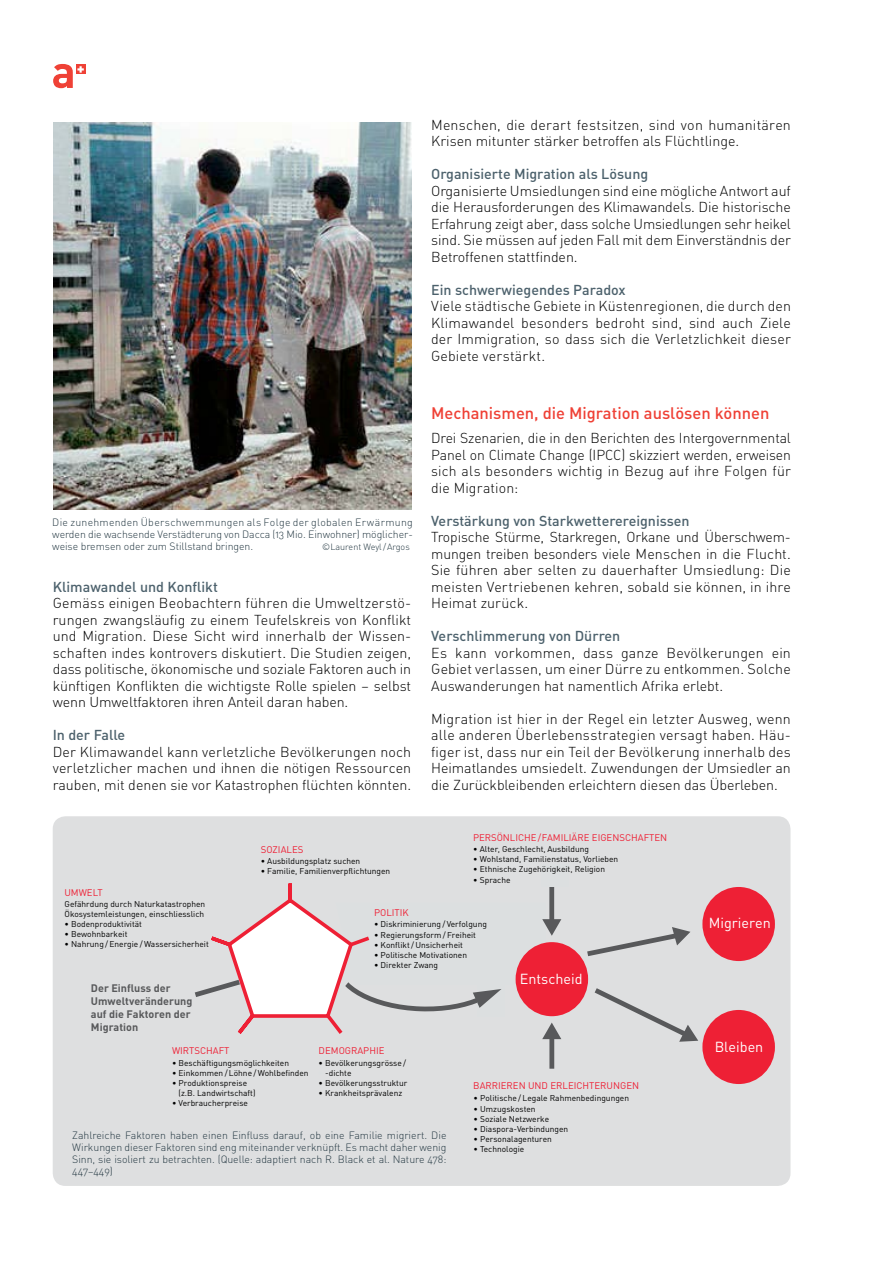
<style>
.page{position:relative;width:893px;height:1263px;background:#fff}
.page>*{position:absolute;margin:0;border:0;box-sizing:border-box;transform-origin:0 0}
.t1{font:16.5px "DIN Medium Alternate";color:#ef4136}
.t2{font:14.4px "DIN";color:#fff}
.t3{font:14.25px/16.5px "DIN Light Alternate";color:#000;text-align:justify}
.t4{font:14.25px "DIN Medium Alternate";color:#4c616c}
.t5{font:700 10.8px/12.9px "DIN";color:#58595b}
.t6{font:10.5px/12px "DIN Light Alternate";letter-spacing:-.005em;color:#243842;text-align:justify}
.t7{font:9.6px "DIN";color:#ee2035}
.t8{font:9px "DIN Light Alternate";color:#243842}
.t9{font:8.4px/10.1px "DIN";color:#000}
.s1{color:#dcdfe0}
</style>
<div class="page">
<div style="left:76px;top:65px;width:10px;height:9px;background:#ef4136"></div>
<svg style="left:53px;top:64px;width:31px;height:24px"></svg>
<div style="left:53px;top:816px;width:737px;height:370px;background:#dedfe0;border-radius:13px"></div>
<div style="left:549px;top:875px;width:5px;height:47px;background:#58595b"></div>
<div style="left:549px;top:1036px;width:5px;height:33px;background:#58595b"></div>
<svg style="left:594px;top:988px;width:104px;height:54px"></svg>
<svg style="left:587px;top:927px;width:103px;height:30px"></svg>
<div style="left:516px;top:942px;width:72px;height:74px;background:#ee2035;border-radius:50%"></div>
<div style="left:702px;top:1010px;width:73px;height:74px;background:#ee2035;border-radius:50%"></div>
<div style="left:702px;top:887px;width:73px;height:74px;background:#ee2035;border-radius:50%"></div>
<hr style="left:288px;top:883px;width:4px;height:83px;background:#ee2035">
<svg style="left:194px;top:896px;width:367px;height:143px"></svg>
<div style="left:542px;top:864px;width:27px;height:23px;background:#dcdfe0"></div>
<img style="left:53px;top:122px;width:359px;height:387px">
<p class="t6" style="left:52px;top:516px;width:362px">Die zunehmenden Überschwemmungen als Folge der globalen Erwärmung werden die wachsende Verstädterung von Dacca (13 Mio. Einwohner) möglicher&shy;weise bremsen oder zum Stillstand bringen.</p>
<p class="t8" style="left:322px;top:541px;width:89px">©Laurent Weyl/Argos</p>
<p class="t4" style="left:53px;top:578px;width:167px">Klimawandel und Konflikt</p>
<p class="t3" style="left:53px;top:595px;width:360px">Gemäss einigen Beobachtern führen die Umweltzerstö&shy;rungen zwangsläufig zu einem Teufelskreis von Konflikt und Migration. Diese Sicht wird innerhalb der Wissen&shy;schaften indes kontrovers diskutiert. Die Studien zeigen, dass politische, ökonomische und soziale Faktoren auch in künftigen Konflikten die wichtigste Rolle spielen – selbst wenn Umweltfaktoren ihren Anteil daran haben.</p>
<p class="t4" style="left:53px;top:726px;width:74px">In der Falle</p>
<p class="t3" style="left:53px;top:743px;width:360px">Der Klimawandel kann verletzliche Bevölkerungen noch verletzlicher machen und ihnen die nötigen Ressourcen rauben, mit denen sie vor Katastrophen flüchten könnten.</p>
<p class="t7" style="left:64px;top:886px;width:40px">UMWELT</p>
<p class="t7" style="left:261px;top:843px;width:44px">SOZIALES</p>
<p class="t9" style="left:261px;top:856px;width:101px">• Ausbildungsplatz suchen</p>
<p class="t9" style="left:261px;top:866px;width:131px">• Familie, Familienverpflichtungen</p>
<p class="t3" style="left:431px;top:116px;width:361px">Menschen, die derart festsitzen, sind von humanitären<br>Krisen mitunter stärker betroffen als Flüchtlinge.</p>
<p class="t4" style="left:431px;top:165px;width:219px">Organisierte Migration als Lösung</p>
<p class="t3" style="left:431px;top:182px;width:361px">Organisierte Umsiedlungen sind eine mögliche Antwort auf die Herausforderungen des Klimawandels. Die historische Erfahrung zeigt aber, dass solche Umsiedlungen sehr heikel sind. Sie müssen auf jeden Fall mit dem Einverständnis der Betroffenen stattfinden.</p>
<p class="t4" style="left:431px;top:281px;width:196px">Ein schwerwiegendes Paradox</p>
<p class="t3" style="left:431px;top:298px;width:361px">Viele städtische Gebiete in Küstenregionen, die durch den Klimawandel besonders bedroht sind, sind auch Ziele der Immigration, so dass sich die Verletzlichkeit dieser Gebiete verstärkt.</p>
<p class="t1" style="left:431px;top:402px;width:340px">Mechanismen, die Migration auslösen können</p>
<p class="t3" style="left:431px;top:430px;width:361px">Drei Szenarien, die in den Berichten des Intergovernmental Panel on Climate Change (IPCC) skizziert werden, erweisen sich als besonders wichtig in Bezug auf ihre Folgen für die Migration:</p>
<p class="t4" style="left:431px;top:512px;width:260px">Verstärkung von Starkwetterereignissen</p>
<p class="t3" style="left:431px;top:529px;width:361px">Tropische Stürme, Starkregen, Orkane und Überschwem&shy;mungen treiben besonders viele Menschen in die Flucht.<br>Sie führen aber selten zu dauerhafter Umsiedlung: Die meisten Vertriebenen kehren, sobald sie können, in ihre Heimat zurück.</p>
<p class="t4" style="left:431px;top:627px;width:191px">Verschlimmerung von Dürren</p>
<p class="t3" style="left:431px;top:644px;width:361px">Es kann vorkommen, dass ganze Bevölkerungen ein Gebiet verlassen, um einer Dürre zu entkommen. Solche Auswanderungen hat namentlich Afrika erlebt.</p>
<p class="t3" style="left:431px;top:710px;width:361px">Migration ist hier in der Regel ein letzter Ausweg, wenn alle anderen Überlebensstrategien versagt haben. Häu&shy;figer ist, dass nur ein Teil der Bevölkerung innerhalb des Heimatlandes umsiedelt. Zuwendungen der Umsiedler an die Zurückbleibenden erleichtern diesen das Überleben.</p>
<p class="t7" style="left:473px;top:831px;width:196px">PERSÖNLICHE/FAMILIÄRE EIGENSCHAFTEN</p>
<p class="t9" style="left:473px;top:844px;width:117px">• Alter, Geschlecht, Ausbildung</p>
<p class="t9" style="left:473px;top:854px;width:147px">• Wohlstand, Familienstatus, Vorlieben</p>
<p class="t9" style="left:473px;top:864px;width:133px">• Ethnische Zugehörigkeit, Religion</p>
<p class="t9" style="left:473px;top:874px;width:39px">• Sprache</p>
<p class="t9" style="left:65px;top:898px;width:142px">Gefährdung durch Naturkatastrophen<br>Ökosystemleistungen, einschliesslich</p>
<p class="t9" style="left:65px;top:919px;width:79px">• Bodenproduktivität</p>
<p class="t9" style="left:65px;top:929px;width:64px">• Bewohnbarkeit</p>
<p class="t9" style="left:65px;top:939px;width:146px">• Nahrung /Energie / Wassersicherheit</p>
<p class="t5" style="left:91px;top:981px;width:103px">Der Einfluss der<br>Umweltveränderung auf die Faktoren der<br>Migration</p>
<p class="t7" style="left:172px;top:1044px;width:59px">WIRTSCHAFT</p>
<p class="t7" style="left:374px;top:906px;width:36px">POLITIK</p>
<p class="t9" style="left:374px;top:919px;width:114px">• Diskriminierung / Verfolgung</p>
<p class="t9" style="left:374px;top:929px;width:104px">• Regierungsform / Freiheit</p>
<p class="t9" style="left:374px;top:939px;width:90px">• Konflikt /Unsicherheit</p>
<p class="t9" style="left:374px;top:949px;width:94px">• Politische Motivationen</p>
<p class="t9" style="left:374px;top:959px;width:66px">• Direkter Zwang</p>
<p class="t7" style="left:319px;top:1044px;width:67px">DEMOGRAPHIE</p>
<p class="t2" style="left:520px;top:970px;width:64px">Entscheid</p>
<p class="t9" style="left:172px;top:1057px;width:119px">• Beschäftigungsmöglichkeiten</p>
<p class="t9" style="left:172px;top:1067px;width:138px">• Einkommen / Löhne / Wohlbefinden</p>
<p class="t9" style="left:172px;top:1077px;width:77px">• Produktionspreise</p>
<p class="t9" style="left:172px;top:1088px;width:85px"><span class="s1">•</span> (z.B. Landwirtschaft)</p>
<p class="t9" style="left:172px;top:1098px;width:78px">• Verbraucherpreise</p>
<p class="t9" style="left:319px;top:1057px;width:89px">• Bevölkerungsgrösse /</p>
<p class="t9" style="left:319px;top:1067px;width:34px"><span class="s1">•</span> -dichte</p>
<p class="t9" style="left:319px;top:1077px;width:90px">• Bevölkerungsstruktur</p>
<p class="t9" style="left:319px;top:1088px;width:85px">• Krankheitsprävalenz</p>
<p class="t6" style="left:72px;top:1129px;width:376px">Zahlreiche Faktoren haben einen Einfluss darauf, ob eine Familie migriert. Die Wirkungen dieser Faktoren sind eng miteinander verknüpft. Es macht daher wenig Sinn, sie isoliert zu betrachten. (Quelle: adaptiert nach R. Black et al. Nature 478:<br>447–449)</p>
<p class="t7" style="left:473px;top:1079px;width:167px">BARRIEREN UND ERLEICHTERUNGEN</p>
<p class="t9" style="left:474px;top:1093px;width:157px">• Politische / Legale Rahmenbedingungen</p>
<p class="t9" style="left:474px;top:1103px;width:64px">• Umzugskosten</p>
<p class="t9" style="left:474px;top:1113px;width:77px">• Soziale Netzwerke</p>
<p class="t9" style="left:474px;top:1123px;width:96px">• Diaspora-Verbindungen</p>
<p class="t9" style="left:474px;top:1133px;width:80px">• Personalagenturen</p>
<p class="t9" style="left:474px;top:1143px;width:52px">• Technologie</p>
<p class="t2" style="left:709px;top:913px;width:64px">Migrieren</p>
<p class="t2" style="left:715px;top:1038px;width:50px">Bleiben</p>
</div>
